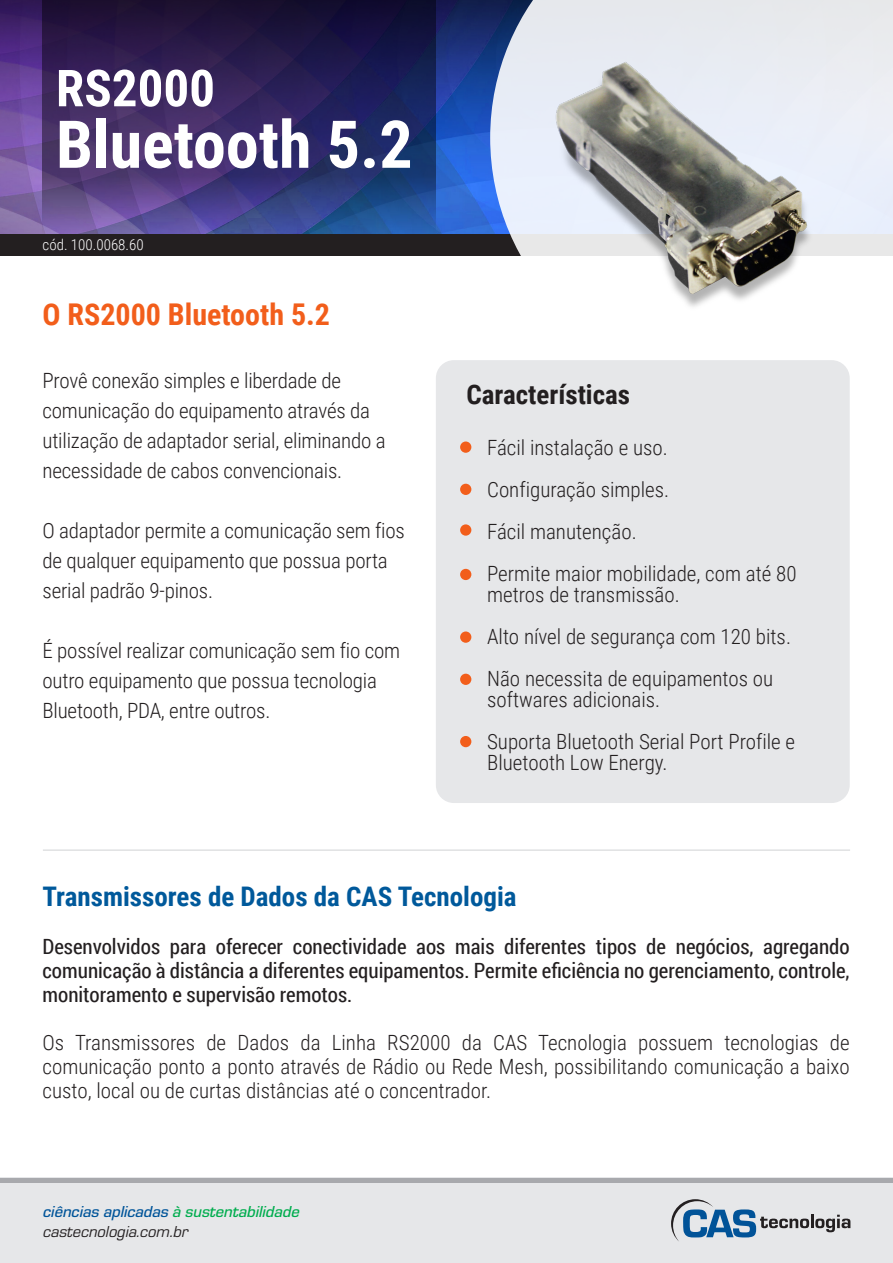
<style>
.page{position:relative;width:893px;height:1263px;background:#fff}
.page>*{position:absolute;margin:0;border:0;box-sizing:border-box;transform-origin:0 0}
.t1{font:700 66px "Roboto Condensed";color:#fff}
.t2{font:700 51px "Roboto Condensed";color:#fff}
.t3{font:700 30px "Roboto Condensed";color:#f25e1b}
.t4{font:700 27px "Roboto Condensed";color:#00599b}
.t5{font:700 27px "Roboto Condensed";color:#231f20}
.t6{font:300 21px/30px "Roboto Condensed";letter-spacing:-.01em;color:#231f20}
.t7{font:21px/24px "Roboto Condensed";color:#231f20;text-align:justify}
.t8{font:16.5px "Eurostile Med Ita";color:#005499}
.t9{font:italic 16.5px "Eurostile";color:#231f20}
.t10{font:300 15px "Roboto Condensed";color:#fff}
.s1{color:#00ad4e}
</style>
<div class="page">
<img style="left:0;top:0;width:490px;height:234px">
<div style="left:0;top:234px;width:893px;height:21px;background:#231f20"></div>
<svg style="left:490px;top:0;width:403px;height:256px;background:#d6dce7"></svg>
<svg style="left:43px;top:0;width:393px;height:234px;background:#322c64"></svg>
<div style="left:0;top:1178px;width:893px;height:85px;background:#e6e7e9"></div>
<hr style="left:0;top:1178px;width:893px;height:4px;background:#a8a9ad">
<hr style="left:43px;top:850px;width:807px;height:1px;background:#d1d2d4">
<img style="left:522px;top:36px;width:306px;height:271px">
<div style="left:436px;top:360px;width:414px;height:443px;background:#e6e7e9;border-radius:18px"></div>
<div style="left:460px;top:441px;width:11px;height:12px;background:#f25e1b;border-radius:50%"></div>
<div style="left:460px;top:524px;width:11px;height:12px;background:#f25e1b;border-radius:50%"></div>
<div style="left:460px;top:484px;width:11px;height:11px;background:#f25e1b;border-radius:50%"></div>
<div style="left:460px;top:569px;width:11px;height:11px;background:#f25e1b;border-radius:50%"></div>
<div style="left:460px;top:631px;width:11px;height:12px;background:#f25e1b;border-radius:50%"></div>
<div style="left:460px;top:674px;width:11px;height:11px;background:#f25e1b;border-radius:50%"></div>
<div style="left:460px;top:736px;width:11px;height:11px;background:#f25e1b;border-radius:50%"></div>
<svg style="left:671px;top:1199px;width:179px;height:42px"></svg>
<h2 class="t2" style="left:56px;top:52px;width:161px">RS2000</h2>
<h1 class="t1" style="left:56px;top:98px;width:358px">Bluetooth 5.2</h1>
<p class="t10" style="left:43px;top:234px;width:103px">cód. 100.0068.60</p>
<h3 class="t3" style="left:43px;top:293px;width:289px">O RS2000 Bluetooth 5.2</h3>
<p class="t6" style="left:43px;top:365px;width:345px">Provê conexão simples e liberdade de comunicação do equipamento através da utilização de adaptador serial, eliminando a necessidade de cabos convencionais.</p>
<p class="t6" style="left:43px;top:515px;width:364px">O adaptador permite a comunicação sem fios de qualquer equipamento que possua porta serial padrão 9-pinos.</p>
<p class="t6" style="left:43px;top:635px;width:359px">É possível realizar comunicação sem fio com outro equipamento que possua tecnologia<br>Bluetooth, PDA, entre outros.</p>
<p class="t5" style="left:466px;top:375px;width:165px">Características</p>
<p class="t6" style="left:460px;top:432px;width:209px">• Fácil instalação e uso.</p>
<p class="t6" style="left:460px;top:474px;width:211px">• Configuração simples.</p>
<p class="t6" style="left:460px;top:516px;width:178px">• Fácil manutenção.</p>
<p class="t6" style="left:487px;top:562px;width:311px;line-height:21px;text-indent:-27px">• Permite maior mobilidade, com até 80 metros de transmissão.</p>
<p class="t6" style="left:460px;top:621px;width:332px">• Alto nível de segurança com 120 bits.</p>
<p class="t6" style="left:487px;top:667px;width:288px;line-height:21px;text-indent:-27px">• Não necessita de equipamentos ou softwares adicionais.</p>
<p class="t6" style="left:487px;top:730px;width:310px;line-height:21px;text-indent:-27px">• Suporta Bluetooth Serial Port Profile e<br>Bluetooth Low Energy.</p>
<p class="t4" style="left:43px;top:878px;width:476px">Transmissores de Dados da CAS Tecnologia</p>
<p class="t7" style="left:43px;top:934px;width:809px">Desenvolvidos para oferecer conectividade aos mais diferentes tipos de negócios, agregando comunicação à distância a diferentes equipamentos. Permite eficiência no gerenciamento, controle, monitoramento e supervisão remotos.</p>
<p class="t6" style="left:43px;top:1030px;width:809px;line-height:24px;text-align:justify">Os Transmissores de Dados da Linha RS2000 da CAS Tecnologia possuem tecnologias de comunicação ponto a ponto através de Rádio ou Rede Mesh, possibilitando comunicação a baixo custo, local ou de curtas distâncias até o concentrador.</p>
<p class="t8" style="left:43px;top:1200px;width:258px">ciências aplicadas <span class="s1">à sustentabilidade</span></p>
<p class="t9" style="left:43px;top:1220px;width:147px">castecnologia.com.br</p>
</div>
